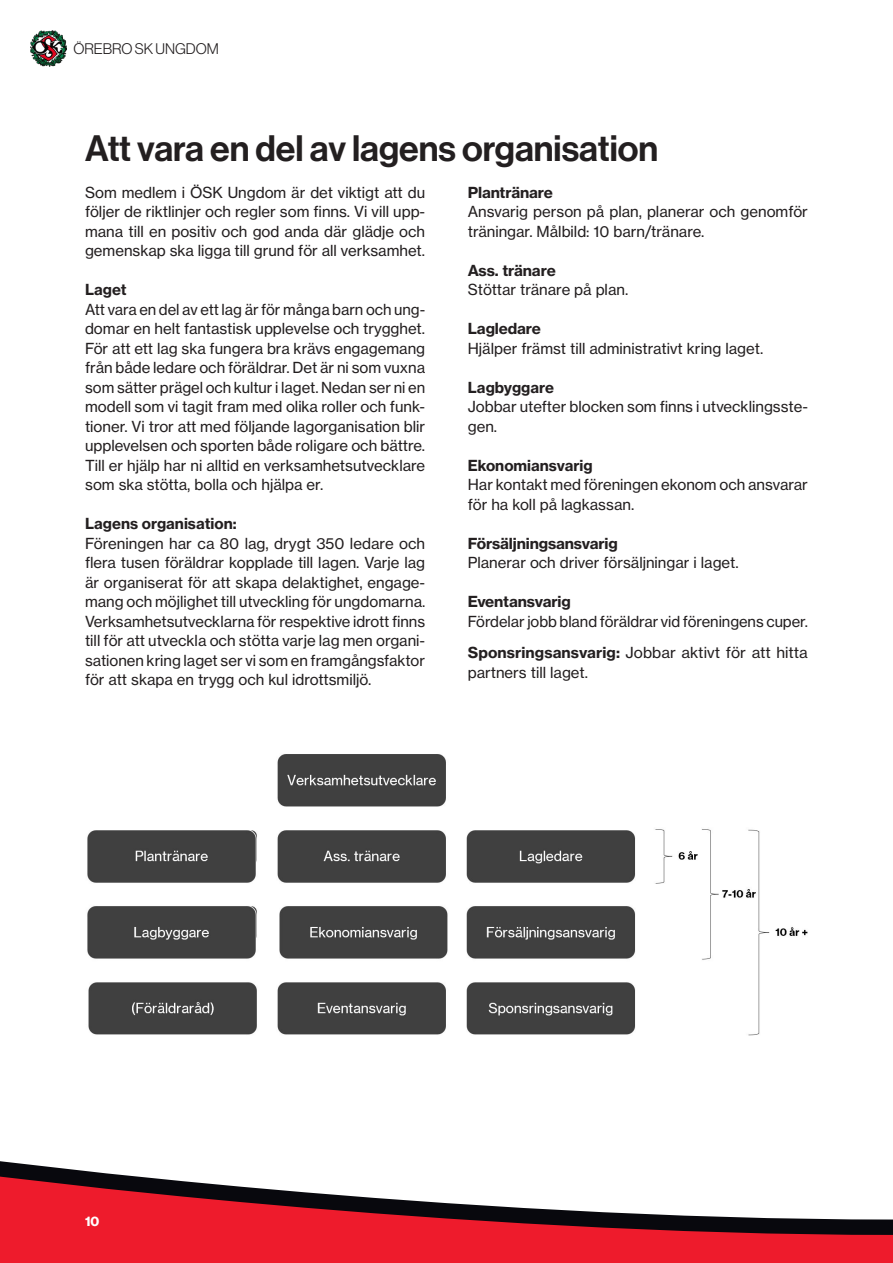
<style>
.page{position:relative;width:893px;height:1263px;background:#fff}
.page>*{position:absolute;margin:0;border:0;box-sizing:border-box;transform-origin:0 0}
.Rubrik_24pt{font:36px "N Haas Grotesk DS Pro 65 Md";color:#231f20}
.Rubrik_24p{font:15px/19.5px "N Haas Grotesk TX Pro 55 Rg";color:#231f20}
.ÖSK_Bröd_utan_avstånd{font:15px "N Haas Grotesk TX Pro 75 Bd";color:#231f20}
.t1{font:15px "N Haas Grotesk DS Pro 45 Lt";color:#231f20}
.t2{font:13.5px "N Haas Grotesk DS Pro 75 Bd";color:#fff}
.s1{font-family:"N Haas Grotesk TX Pro 75 Bd"}
</style>
<div class="page">
<img style="left:87px;top:754px;width:721px;height:282px">
<svg style="left:0;top:1161px;width:122px;height:14px"></svg>
<img style="left:30px;top:30px;width:37px;height:36px">
<svg style="left:0;top:1175px;width:893px;height:88px;fill:#ee1b2c"></svg>
<p class="t1" style="left:73px;top:41px;width:147px">ÖREBRO SK UNGDOM</p>
<p class="Rubrik_24pt" style="left:85px;top:128px;width:575px">Att vara en del av lagens organisation</p>
<p class="Rubrik_24p" style="left:85px;top:182px;width:342px;text-align:justify">Som medlem i ÖSK Ungdom är det viktigt att du följer de riktlinjer och regler som finns. Vi vill upp&shy;mana till en positiv och god anda där glädje och gemenskap ska ligga till grund för all verksamhet.</p>
<p class="ÖSK_Bröd_utan_avstånd" style="left:85px;top:280px;width:43px">Laget</p>
<p class="Rubrik_24p" style="left:85px;top:299px;width:342px;text-align:justify">Att vara en del av ett lag är för många barn och ung&shy;domar en helt fantastisk upplevelse och trygghet.<br>För att ett lag ska fungera bra krävs engagemang från både ledare och föräldrar. Det är ni som vuxna som sätter prägel och kultur i laget. Nedan ser ni en modell som vi tagit fram med olika roller och funk&shy;tioner. Vi tror att med följande lagorganisation blir upplevelsen och sporten både roligare och bättre.<br>Till er hjälp har ni alltid en verksamhetsutvecklare som ska stötta, bolla och hjälpa er.</p>
<p class="ÖSK_Bröd_utan_avstånd" style="left:85px;top:514px;width:153px">Lagens organisation:</p>
<p class="Rubrik_24p" style="left:85px;top:533px;width:342px;text-align:justify">Föreningen har ca 80 lag, drygt 350 ledare och flera tusen föräldrar kopplade till lagen. Varje lag är organiserat för att skapa delaktighet, engage&shy;mang och möjlighet till utveckling för ungdomarna.<br>Verksamhetsutvecklarna för respektive idrott finns till för att utveckla och stötta varje lag men organi&shy;sationen kring laget ser vi som en framgångsfaktor för att skapa en trygg och kul idrottsmiljö.</p>
<p class="Rubrik_24p" style="left:468px;top:182px;width:342px"><span class="s1">Plantränare<br></span>Ansvarig person på plan, planerar och genomför träningar. Målbild: 10 barn/tränare.</p>
<p class="Rubrik_24p" style="left:468px;top:260px;width:160px"><span class="s1">Ass. tränare<br></span>Stöttar tränare på plan.</p>
<p class="Rubrik_24p" style="left:468px;top:319px;width:295px"><span class="s1">Lagledare<br></span>Hjälper främst till administrativt kring laget.</p>
<p class="Rubrik_24p" style="left:468px;top:377px;width:342px"><span class="s1">Lagbyggare<br></span>Jobbar utefter blocken som finns i utvecklingsste&shy;gen.</p>
<p class="Rubrik_24p" style="left:468px;top:455px;width:342px"><span class="s1">Ekonomiansvarig<br></span>Har kontakt med föreningen ekonom och ansvarar för ha koll på lagkassan.</p>
<p class="Rubrik_24p" style="left:468px;top:533px;width:271px"><span class="s1">Försäljningsansvarig<br></span>Planerar och driver försäljningar i laget.</p>
<p class="Rubrik_24p" style="left:468px;top:592px;width:340px"><span class="s1">Eventansvarig<br></span>Fördelar jobb bland föräldrar vid föreningens cuper.</p>
<p class="Rubrik_24p" style="left:468px;top:643px;width:342px"><span class="s1">Sponsringsansvarig:</span> Jobbar aktivt för att hitta partners till laget.</p>
<p class="t2" style="left:85px;top:1213px;width:16px">10</p>
</div>
